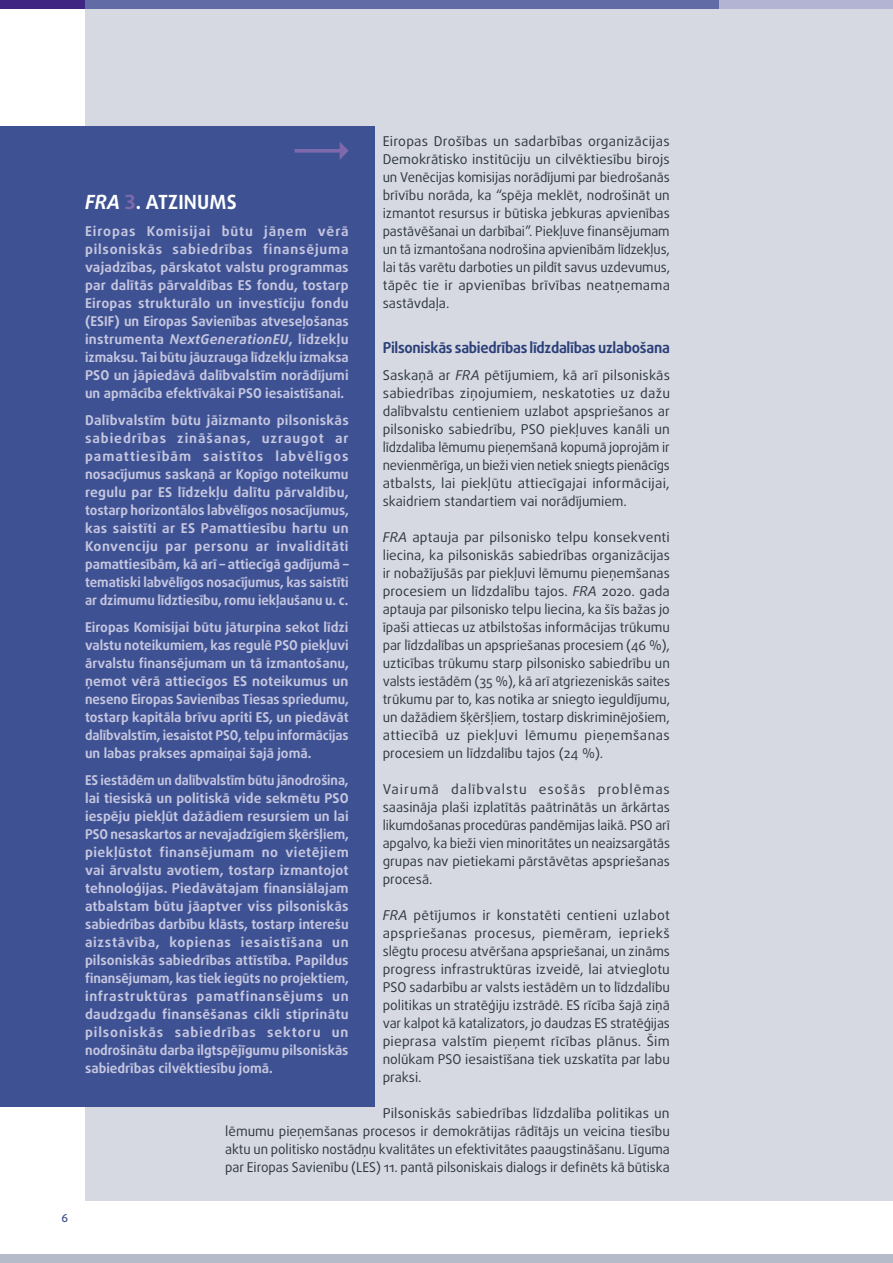
<style>
.page{position:relative;width:893px;height:1263px;background:#fff}
.page>*{position:absolute;margin:0;border:0;box-sizing:border-box;transform-origin:0 0}
.FRA_opinion_title{font:700 19.5px "Daxline Pro";letter-spacing:.01em;color:#fff}
.key_findings_subtitl{font:700 15px "Daxline Pro";letter-spacing:-.02em;color:#2a3f79}
.body_text{font:13.5px/18px "Daxline Pro";color:#2f383f;text-align:justify}
.FRA_opinion_text{font:700 13.5px/18px "Daxline Pro";color:#c6c6df;text-align:justify}
.t1{font:500 11.25px "Daxline Pro";color:#3e5293}
.s1{font-style:italic}
.s2{color:#7e69ac}
</style>
<div class="page">
<div style="left:0;top:1254px;width:893px;height:9px;background:#b6bbca"></div>
<div style="left:393px;top:0;width:500px;height:10px;background:#b3b3d4"></div>
<div style="left:85px;top:0;width:634px;height:10px;background:#616ba5"></div>
<div style="left:0;top:0;width:85px;height:9px;background:#3f2682"></div>
<div style="left:85px;top:9px;width:808px;height:1192px;background:#d7d9e2"></div>
<div style="left:0;top:126px;width:374px;height:981px;background:#3e5293"></div>
<svg style="left:294px;top:142px;width:55px;height:18px"></svg>
<p class="t1" style="left:62px;top:1210px;width:8px">6</p>
<p class="body_text" style="left:383px;top:132px;width:289px">Eiropas Drošības un sadarbības organizācijas Demokrātisko institūciju un cilvēktiesību birojs un Venēcijas komisijas norādījumi par biedrošanās brīvību norāda, ka “spēja meklēt, nodrošināt un izmantot resursus ir būtiska jebkuras apvienības pastāvēšanai un darbībai”. Piekļuve finansējumam un tā izmantošana nodrošina apvienībām līdzekļus, lai tās varētu darboties un pildīt savus uzdevumus, tāpēc tie ir apvienības brīvības neatņemama sastāvdaļa.</p>
<h2 class="key_findings_subtitl" style="left:383px;top:337px;width:289px">Pilsoniskās sabiedrības līdzdalības uzlabošana</h2>
<p class="body_text" style="left:383px;top:366px;width:289px">Saskaņā ar <span class="s1">FRA</span> pētījumiem, kā arī pilsoniskās sabiedrības ziņojumiem, neskatoties uz dažu dalībvalstu centieniem uzlabot apspriešanos ar pilsonisko sabiedrību, PSO piekļuves kanāli un līdzdalība lēmumu pieņemšanā kopumā joprojām ir nevienmērīga, un bieži vien netiek sniegts pienācīgs atbalsts, lai piekļūtu attiecīgajai informācijai, skaidriem standartiem vai norādījumiem.</p>
<p class="body_text" style="left:383px;top:528px;width:289px"><span class="s1">FRA</span> aptauja par pilsonisko telpu konsekventi liecina, ka pilsoniskās sabiedrības organizācijas ir nobažījušās par piekļuvi lēmumu pieņemšanas procesiem un līdzdalību tajos. <span class="s1">FRA</span> 2020. gada aptauja par pilsonisko telpu liecina, ka šīs bažas jo īpaši attiecas uz atbilstošas informācijas trūkumu par līdzdalības un apspriešanas procesiem (46 %), uzticības trūkumu starp pilsonisko sabiedrību un valsts iestādēm (35 %), kā arī atgriezeniskās saites trūkumu par to, kas notika ar sniegto ieguldījumu, un dažādiem šķēršļiem, tostarp diskriminējošiem, attiecībā uz piekļuvi lēmumu pieņemšanas procesiem un līdzdalību tajos (24 %).</p>
<p class="body_text" style="left:383px;top:780px;width:289px">Vairumā dalībvalstu esošās problēmas saasināja plaši izplatītās paātrinātās un ārkārtas likumdošanas procedūras pandēmijas laikā. PSO arī apgalvo, ka bieži vien minoritātes un neaizsargātās grupas nav pietiekami pārstāvētas apspriešanas procesā.</p>
<p class="body_text" style="left:383px;top:906px;width:289px"><span class="s1">FRA</span> pētījumos ir konstatēti centieni uzlabot apspriešanas procesus, piemēram, iepriekš slēgtu procesu atvēršana apspriešanai, un zināms progress infrastruktūras izveidē, lai atvieglotu PSO sadarbību ar valsts iestādēm un to līdzdalību politikas un stratēģiju izstrādē. ES rīcība šajā ziņā var kalpot kā katalizators, jo daudzas ES stratēģijas pieprasa valstīm pieņemt rīcības plānus. Šim nolūkam PSO iesaistīšana tiek uzskatīta par labu praksi.</p>
<p class="body_text" style="left:225px;top:1104px;width:446px;text-indent:157px">Pilsoniskās sabiedrības līdzdalība politikas un lēmumu pieņemšanas procesos ir demokrātijas rādītājs un veicina tiesību aktu un politisko nostādņu kvalitātes un efektivitātes paaugstināšanu. Līguma par Eiropas Savienību (LES) 11. pantā pilsoniskais dialogs ir definēts kā būtiska</p>
<p class="FRA_opinion_title" style="left:85px;top:189px;width:153px"><span class="s1">FRA</span> <span class="s2">3</span>. ATZINUMS</p>
<p class="FRA_opinion_text" style="left:85px;top:222px;width:265px">Eiropas Komisijai būtu jāņem vērā pilsoniskās sabiedrības finansējuma vajadzības, pārskatot valstu programmas par dalītās pārvaldības ES fondu, tostarp Eiropas strukturālo un investīciju fondu (ESIF) un Eiropas Savienības atveseļošanas instrumenta <span class="s1">NextGenerationEU</span>, līdzekļu izmaksu. Tai būtu jāuzrauga līdzekļu izmaksa PSO un jāpiedāvā dalībvalstīm norādījumi un apmācība efektīvākai PSO iesaistīšanai.</p>
<p class="FRA_opinion_text" style="left:85px;top:411px;width:265px">Dalībvalstīm būtu jāizmanto pilsoniskās sabiedrības zināšanas, uzraugot ar pamattiesībām saistītos labvēlīgos nosacījumus saskaņā ar Kopīgo noteikumu regulu par ES līdzekļu dalītu pārvaldību, tostarp horizontālos labvēlīgos nosacījumus, kas saistīti ar ES Pamattiesību hartu un Konvenciju par personu ar invaliditāti pamattiesībām, kā arī – attiecīgā gadījumā – tematiski labvēlīgos nosacījumus, kas saistīti ar dzimumu līdztiesību, romu iekļaušanu u. c.</p>
<p class="FRA_opinion_text" style="left:85px;top:618px;width:265px">Eiropas Komisijai būtu jāturpina sekot līdzi valstu noteikumiem, kas regulē PSO piekļuvi ārvalstu finansējumam un tā izmantošanu, ņemot vērā attiecīgos ES noteikumus un neseno Eiropas Savienības Tiesas spriedumu, tostarp kapitāla brīvu apriti ES, un piedāvāt dalībvalstīm, iesaistot PSO, telpu informācijas un labas prakses apmaiņai šajā jomā.</p>
<p class="FRA_opinion_text" style="left:85px;top:771px;width:265px">ES iestādēm un dalībvalstīm būtu jānodrošina, lai tiesiskā un politiskā vide sekmētu PSO iespēju piekļūt dažādiem resursiem un lai PSO nesaskartos ar nevajadzīgiem šķēršļiem, piekļūstot finansējumam no vietējiem vai ārvalstu avotiem, tostarp izmantojot tehnoloģijas. Piedāvātajam finansiālajam atbalstam būtu jāaptver viss pilsoniskās sabiedrības darbību klāsts, tostarp interešu aizstāvība, kopienas iesaistīšana un pilsoniskās sabiedrības attīstība. Papildus finansējumam, kas tiek iegūts no projektiem, infrastruktūras pamatfinansējums un daudzgadu finansēšanas cikli stiprinātu pilsoniskās sabiedrības sektoru un nodrošinātu darba ilgtspējīgumu pilsoniskās sabiedrības cilvēktiesību jomā.</p>
</div>
